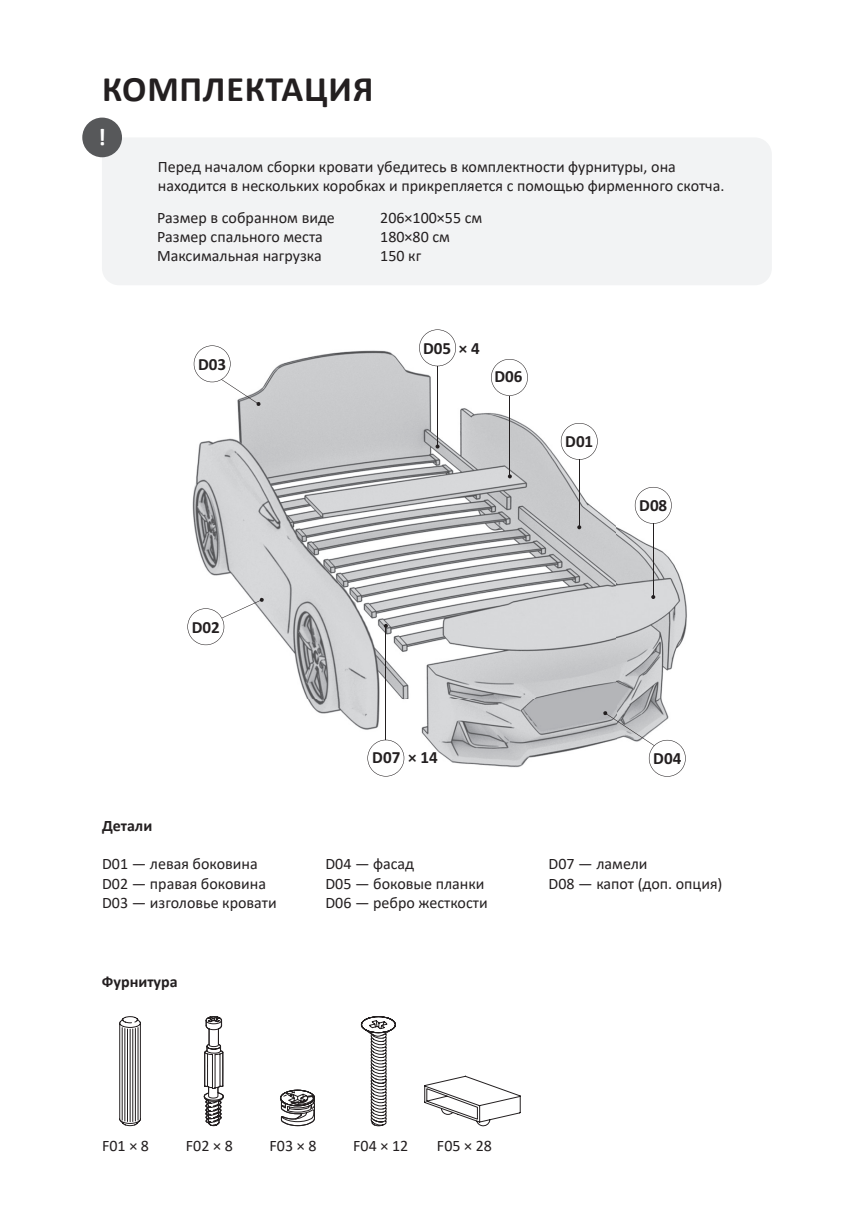
<style>
.page{position:relative;width:857px;height:1225px;background:#fff}
.page>*{position:absolute;margin:0;border:0;box-sizing:border-box;transform-origin:0 0}
.t1{font:700 36px "Calibri";letter-spacing:.02em;color:#231f20}
.t2{font:700 24px "Calibri";color:#fff}
.t3{font:700 17px "Calibri";color:#231f20}
.t4{font:16px/19.2px "Calibri";color:#231f20}
.t5{font:700 16px "Calibri";color:#231f20}
</style>
<div class="page">
<div style="left:102px;top:137px;width:669px;height:148px;background:#f2f3f4;border-radius:17px"></div>
<div style="left:82px;top:118px;width:40px;height:39px;background:#57585a;border-radius:50%"></div>
<img style="left:192px;top:342px;width:495px;height:426px">
<svg style="left:560px;top:423px;width:37px;height:37px"></svg>
<svg style="left:194px;top:345px;width:67px;height:61px"></svg>
<hr style="left:578px;top:459px;width:1px;height:68px;background:#231f20">
<svg style="left:577px;top:525px;width:4px;height:4px"></svg>
<svg style="left:634px;top:487px;width:37px;height:37px"></svg>
<hr style="left:652px;top:523px;width:1px;height:74px;background:#231f20">
<svg style="left:651px;top:595px;width:4px;height:4px"></svg>
<svg style="left:419px;top:329px;width:36px;height:37px"></svg>
<svg style="left:367px;top:739px;width:37px;height:37px"></svg>
<svg style="left:602px;top:711px;width:83px;height:65px"></svg>
<svg style="left:187px;top:597px;width:77px;height:48px"></svg>
<hr style="left:437px;top:366px;width:1px;height:80px;background:#231f20">
<svg style="left:435px;top:444px;width:4px;height:4px"></svg>
<hr style="left:385px;top:626px;width:1px;height:114px;background:#231f20">
<svg style="left:383px;top:624px;width:4px;height:4px"></svg>
<svg style="left:491px;top:359px;width:36px;height:37px"></svg>
<hr style="left:509px;top:395px;width:1px;height:81px;background:#231f20">
<svg style="left:507px;top:474px;width:4px;height:4px"></svg>
<svg style="left:360px;top:1016px;width:36px;height:110px"></svg>
<svg style="left:203px;top:1016px;width:21px;height:110px"></svg>
<svg style="left:119px;top:1016px;width:22px;height:110px"></svg>
<svg style="left:280px;top:1089px;width:35px;height:37px"></svg>
<svg style="left:424px;top:1075px;width:97px;height:51px"></svg>
<h1 class="t1" style="left:102px;top:63px;width:272px">КОМПЛЕКТАЦИЯ</h1>
<h2 class="t2" style="left:98px;top:120px;width:9px">!</h2>
<p class="t4" style="left:158px;top:157px;width:567px">Перед началом сборки кровати убедитесь в комплектности фурнитуры, она находится в нескольких коробках и прикрепляется с помощью фирменного скотча.</p>
<p class="t4" style="left:380px;top:207px;width:104px">206×100×55 см<br>180×80 см<br>150 кг</p>
<p class="t4" style="left:157px;top:207px;width:179px">Размер в собранном виде<br>Размер спального места<br>Максимальная нагрузка</p>
<p class="t3" style="left:198px;top:352px;width:30px">D03</p>
<p class="t3" style="left:191px;top:615px;width:30px">D02</p>
<p class="t3" style="left:423px;top:336px;width:58px">D05 × 4</p>
<p class="t3" style="left:494px;top:364px;width:30px">D06</p>
<p class="t3" style="left:565px;top:429px;width:30px">D01</p>
<p class="t3" style="left:639px;top:493px;width:30px">D08</p>
<p class="t3" style="left:372px;top:745px;width:67px">D07 × 14</p>
<p class="t3" style="left:653px;top:746px;width:30px">D04</p>
<p class="t5" style="left:102px;top:814px;width:52px">Детали</p>
<p class="t4" style="left:102px;top:854px;width:176px">D01 — левая боковина<br>D02 — правая боковина<br>D03 — изголовье кровати</p>
<p class="t4" style="left:325px;top:854px;width:164px">D04 — фасад<br>D05 — боковые планки<br>D06 — ребро жесткости</p>
<p class="t4" style="left:548px;top:854px;width:175px">D07 — ламели<br>D08 — капот (доп. опция)</p>
<p class="t5" style="left:102px;top:970px;width:77px">Фурнитура</p>
<p class="t4" style="left:102px;top:1136px;width:48px">F01 × 8</p>
<p class="t4" style="left:186px;top:1136px;width:48px">F02 × 8</p>
<p class="t4" style="left:269px;top:1136px;width:48px">F03 × 8</p>
<p class="t4" style="left:353px;top:1136px;width:56px">F04 × 12</p>
<p class="t4" style="left:437px;top:1136px;width:56px">F05 × 28</p>
</div>
